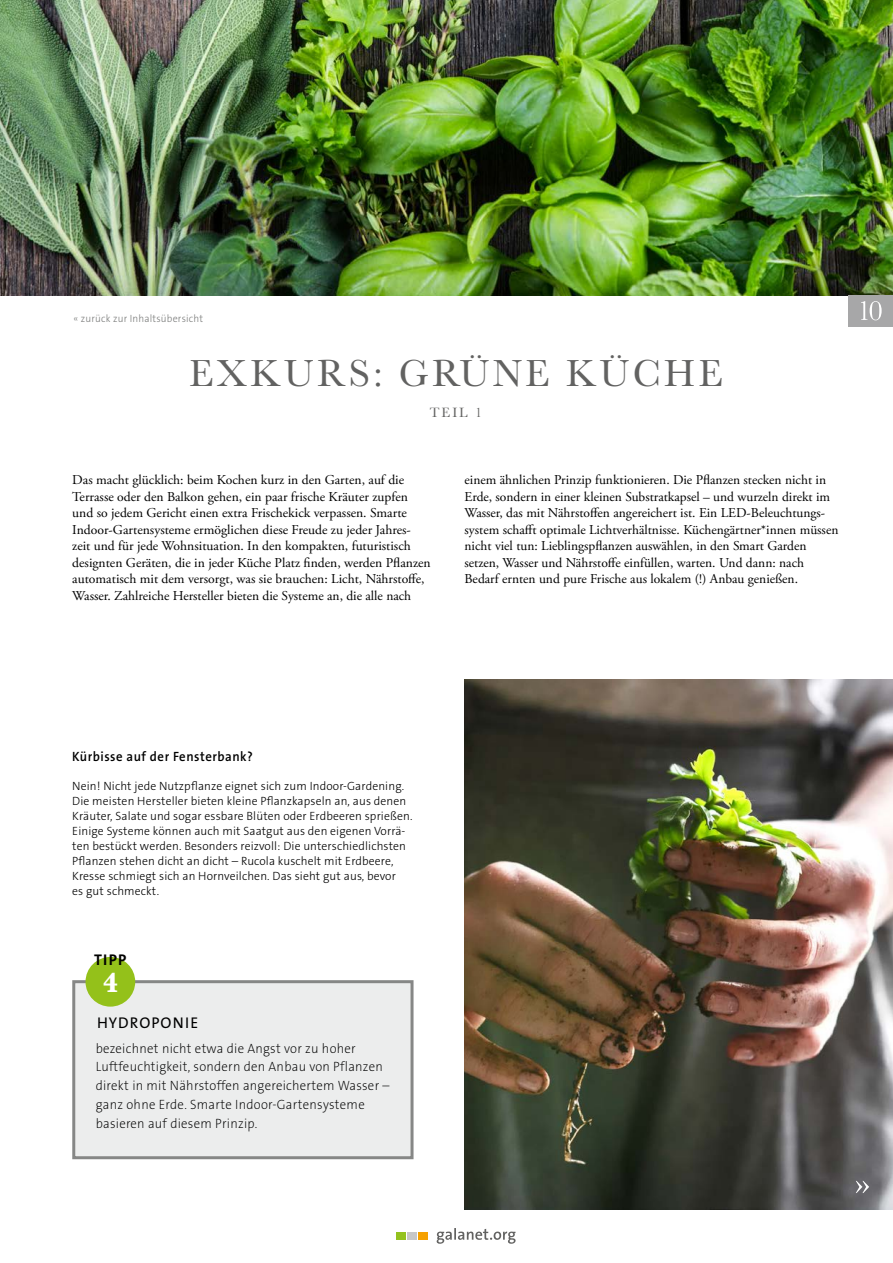
<style>
.page{position:relative;width:893px;height:1263px;background:#fff}
.page>*{position:absolute;margin:0;border:0;box-sizing:border-box;transform-origin:0 0}
.t1{font:39.15px "Baskerville";letter-spacing:.08em;color:#626261}
.t2{font:700 28.65px "Baskerville";color:#fff}
.t3{font:15.6px "The Sans B5 Plain";letter-spacing:.07em;color:#000}
.t4{font:700 15.6px "The Sans B7";color:#000}
.t5{font:14.1px "Baskerville";color:#626261}
.t6{font:13.5px/16.5px "Adobe Garamond Pro";color:#000}
.t7{font:200 13.5px/18.8px "The Sans B2";letter-spacing:.02em;color:#000;scale:.95 1}
.t8{font:600 13.5px "The Sans B6";letter-spacing:.04em;color:#000;scale:.95 1}
.t9{font:300 12px/15px "The Sans B3";letter-spacing:.01em;color:#000}
.t10{font:300 10.5px "The Sans B3";letter-spacing:.02em;color:#7a7b7a;scale:.95 1}
</style>
<div class="page">
<img style="left:465px;top:679px;width:428px;height:531px">
<div style="left:418px;top:1232px;width:10px;height:8px;background:#f6a100"></div>
<div style="left:408px;top:1232px;width:9px;height:8px;background:#c7c7c7"></div>
<div style="left:397px;top:1232px;width:9px;height:8px;background:#94c21f"></div>
<svg style="left:437px;top:1228px;width:79px;height:16px"></svg>
<img style="left:0;top:0;width:893px;height:296px">
<div style="left:72px;top:980px;width:342px;height:179px;background:#eceded;border:3px solid #868786"></div>
<svg style="left:856px;top:1181px;width:13px;height:12px"></svg>
<div style="left:86px;top:957px;width:49px;height:50px;background:#94c11a;border-radius:50%"></div>
<div style="left:848px;top:296px;width:45px;height:31px;background:#a7a7a8"></div>
<svg style="left:861px;top:301px;width:21px;height:19px"></svg>
<p class="t10" style="left:73px;top:313px;width:138px">« zurück zur Inhaltsübersicht</p>
<h1 class="t1" style="left:189px;top:348px;width:535px">EXKURS: GRÜNE KÜCHE</h1>
<p class="t5" style="left:430px;top:403px;width:54px">TEIL 1</p>
<p class="t6" style="left:72px;top:472px;width:360px">Das macht glücklich: beim Kochen kurz in den Garten, auf die Terrasse oder den Balkon gehen, ein paar frische Kräuter zupfen und so jedem Gericht einen extra Frischekick verpassen. Smarte Indoor-Gartensysteme ermöglichen diese Freude zu jeder Jahres&shy;zeit und für jede Wohnsituation. In den kompakten, futuristisch designten Geräten, die in jeder Küche Platz finden, werden Pflanzen automatisch mit dem versorgt, was sie brauchen: Licht, Nährstoffe, Wasser. Zahlreiche Hersteller bieten die Systeme an, die alle nach</p>
<p class="t6" style="left:465px;top:472px;width:375px">einem ähnlichen Prinzip funktionieren. Die Pflanzen stecken nicht in Erde, sondern in einer kleinen Substratkapsel – und wurzeln direkt im Wasser, das mit Nährstoffen angereichert ist. Ein LED-Beleuchtungs&shy;system schafft optimale Lichtverhältnisse. Küchengärtner*innen müssen nicht viel tun: Lieblingspflanzen auswählen, in den Smart Garden setzen, Wasser und Nährstoffe einfüllen, warten. Und dann: nach Bedarf ernten und pure Frische aus lokalem (!) Anbau genießen.</p>
<p class="t8" style="left:72px;top:750px;width:192px">Kürbisse auf der Fensterbank?</p>
<p class="t9" style="left:72px;top:779px;width:342px">Nein! Nicht jede Nutzpflanze eignet sich zum Indoor-Gardening.<br>Die meisten Hersteller bieten kleine Pflanzkapseln an, aus denen Kräuter, Salate und sogar essbare Blüten oder Erdbeeren sprießen.<br>Einige Systeme können auch mit Saatgut aus den eigenen Vorrä&shy;ten bestückt werden. Besonders reizvoll: Die unterschiedlichsten Pflanzen stehen dicht an dicht – Rucola kuschelt mit Erdbeere, Kresse schmiegt sich an Hornveilchen. Das sieht gut aus, bevor<br>es gut schmeckt.</p>
<p class="t4" style="left:94px;top:952px;width:34px">TIPP</p>
<h2 class="t2" style="left:103px;top:962px;width:17px">4</h2>
<p class="t3" style="left:97px;top:1015px;width:103px">HYDROPONIE</p>
<p class="t7" style="left:96px;top:1039px;width:311px">bezeichnet nicht etwa die Angst vor zu hoher Luftfeuchtigkeit, sondern den Anbau von Pflanzen direkt in mit Nährstoffen angereichertem Wasser – ganz ohne Erde. Smarte Indoor-Gartensysteme basieren auf diesem Prinzip.</p>
</div>
